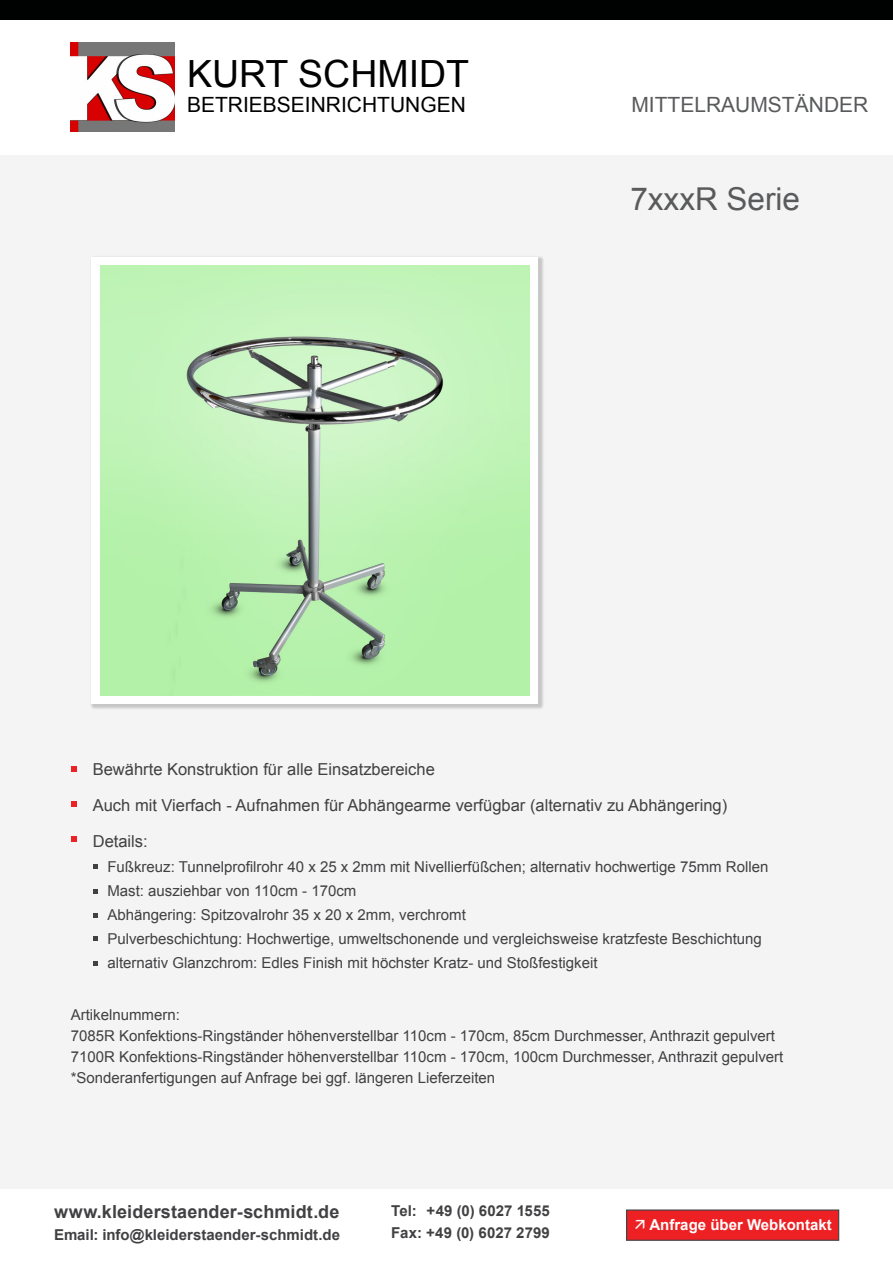
<style>
.page{position:relative;width:893px;height:1263px;background:#fff}
.page>*{position:absolute;margin:0;border:0;box-sizing:border-box;transform-origin:0 0}
.t1{font:37.5px "Arial";color:#000101}
.t2{font:31.5px "Arial";color:#595a5c}
.t3{font:21px "Arial";color:#000101}
.t4{font:21px "Arial";color:#595a5c}
.t5{font:700 18px "Arial";letter-spacing:.005em;color:#414042}
.t6{font:16.5px/36px "Arial";color:#414042}
.t7{font:15px/24px "Arial";color:#414042}
.t8{font:700 15px/22.2px "Arial";color:#414042}
.t9{font:700 15px "Arial";color:#fff}
</style>
<div class="page">
<img style="left:71px;top:43px;width:103px;height:89px">
<div style="left:0;top:155px;width:893px;height:1033px;background:#f4f4f4"></div>
<div style="left:626px;top:1209px;width:213px;height:32px;background:#ed2124;border:1px solid #414042"></div>
<div style="left:90px;top:256px;width:455px;height:454px;background:#000;opacity:.19"></div>
<div style="left:92px;top:257px;width:446px;height:447px;background:#fff"></div>
<div style="left:0;top:0;width:893px;height:19px;background:#000101"></div>
<img style="left:100px;top:266px;width:430px;height:429px">
<svg style="left:71px;top:766px;width:6px;height:6px"></svg>
<svg style="left:93px;top:864px;width:5px;height:5px"></svg>
<svg style="left:93px;top:889px;width:5px;height:5px"></svg>
<svg style="left:93px;top:913px;width:5px;height:5px"></svg>
<svg style="left:93px;top:936px;width:5px;height:5px"></svg>
<svg style="left:93px;top:961px;width:5px;height:5px"></svg>
<svg style="left:71px;top:801px;width:6px;height:5px"></svg>
<svg style="left:71px;top:836px;width:6px;height:6px"></svg>
<h1 class="t1" style="left:187px;top:49px;width:283px">KURT SCHMIDT</h1>
<h3 class="t3" style="left:187px;top:91px;width:280px">BETRIEBSEINRICHTUNGEN</h3>
<h3 class="t4" style="left:631px;top:91px;width:238px">MITTELRAUMSTÄNDER</h3>
<h2 class="t2" style="left:630px;top:178px;width:171px">7xxxR Serie</h2>
<p class="t6" style="left:93px;top:751px;width:636px">Bewährte Konstruktion für alle Einsatzbereiche<br>Auch mit Vierfach - Aufnahmen für Abhängearme verfügbar (alternativ zu Abhängering)<br>Details:</p>
<p class="t7" style="left:107px;top:855px;width:663px">Fußkreuz: Tunnelprofilrohr 40 x 25 x 2mm mit Nivellierfüßchen; alternativ hochwertige 75mm Rollen Mast: ausziehbar von 110cm - 170cm<br>Abhängering: Spitzovalrohr 35 x 20 x 2mm, verchromt<br>Pulverbeschichtung: Hochwertige, umweltschonende und vergleichsweise kratzfeste Beschichtung alternativ Glanzchrom: Edles Finish mit höchster Kratz- und Stoßfestigkeit</p>
<p class="t7" style="left:71px;top:1005px;width:714px;line-height:21px">Artikelnummern:<br>7085R Konfektions-Ringständer höhenverstellbar 110cm - 170cm, 85cm Durchmesser, Anthrazit gepulvert 7100R Konfektions-Ringständer höhenverstellbar 110cm - 170cm, 100cm Durchmesser, Anthrazit gepulvert *Sonderanfertigungen auf Anfrage bei ggf. längeren Lieferzeiten</p>
<p class="t5" style="left:54px;top:1199px;width:287px">www.kleiderstaender-schmidt.de</p>
<p class="t8" style="left:54px;top:1224px;width:288px">Email: info@kleiderstaender-schmidt.de</p>
<p class="t8" style="left:391px;top:1200px;width:160px">Tel: +49 (0) 6027 1555<br>Fax: +49 (0) 6027 2799</p>
<p class="t9" style="left:649px;top:1214px;width:184px">Anfrage über Webkontakt</p>
</div>
